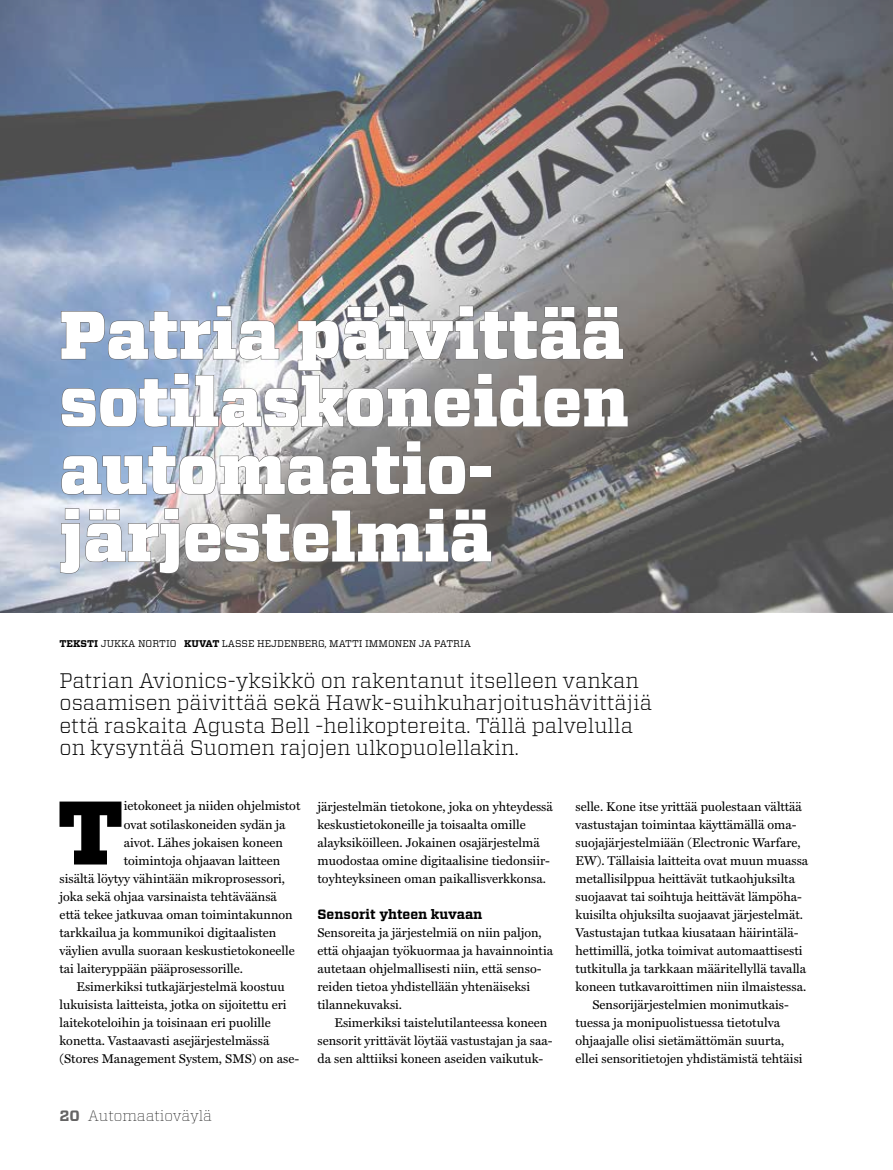
<style>
.page{position:relative;width:893px;height:1170px;background:#fff}
.page>*{position:absolute;margin:0;border:0;box-sizing:border-box;transform-origin:0 0}
.t1{font:900 89.85px "Vitesse";color:#000}
.t2{font:900 67.5px/67.5px "Vitesse";color:#fff}
.t3{font:300 21px/22.5px "Vitesse";color:#000}
.t4{font:100 15px "Vitesse";letter-spacing:-.005em;color:#000}
.t5{font:700 13.5px "Vitesse";color:#000}
.t6{font:12.75px/18px "Miller Text";color:#000}
.t7{font:9.75px "Vitesse";color:#000}
.s1{font-weight:700}
.s2{font-weight:700;color:#646363}
</style>
<div class="page">
<img style="left:0;top:0;width:893px;height:612px">
<svg style="left:61px;top:305px;width:567px;height:122px;background:#999ea6"></svg>
<svg style="left:61px;top:440px;width:405px;height:55px;background:#999fa7"></svg>
<div style="left:470px;top:466px;width:21px;height:11px;border:1px solid #646363"></div>
<svg style="left:60px;top:508px;width:432px;height:66px;background:#8e8d8e"></svg>
<h2 class="t2" style="left:60px;top:303px;width:571px">Patria päivittää sotilaskoneiden automaatio&shy;järjestelmiä</h2>
<p class="t7" style="left:60px;top:637px;width:413px"><span class="s1">TEKSTI</span> JUKKA NORTIO <span class="s1">KUVAT</span> LASSE HEJDENBERG, MATTI IMMONEN JA PATRIA</p>
<h3 class="t3" style="left:60px;top:668px;width:594px">Patrian Avionics-yksikkö on rakentanut itselleen vankan osaamisen päivittää sekä Hawk-suihkuharjoitushävittäjiä että raskaita Agusta Bell -helikoptereita. Tällä palvelulla on kysyntää Suomen rajojen ulkopuolellakin.</h3>
<h1 class="t1" style="left:57px;top:772px;width:68px">T</h1>
<p class="t6" style="left:124px;top:797px;width:178px">ietokoneet ja niiden ohjelmistot</p>
<p class="t6" style="left:124px;top:815px;width:163px">ovat sotilaskoneiden sydän ja</p>
<p class="t6" style="left:124px;top:833px;width:161px">aivot. Lähes jokaisen koneen</p>
<p class="t6" style="left:124px;top:851px;width:158px">toimintoja ohjaavan laitteen</p>
<p class="t6" style="left:60px;top:869px;width:227px">sisältä löytyy vähintään mikroprosessori,</p>
<p class="t6" style="left:60px;top:887px;width:219px">joka sekä ohjaa varsinaista tehtäväänsä</p>
<p class="t6" style="left:60px;top:905px;width:235px">että tekee jatkuvaa oman toimintakunnon</p>
<p class="t6" style="left:60px;top:923px;width:218px">tarkkailua ja kommunikoi digitaalisten</p>
<p class="t6" style="left:60px;top:941px;width:237px">väylien avulla suoraan keskustietokoneelle</p>
<p class="t6" style="left:60px;top:959px;width:185px">tai laiteryppään pääprosessorille.</p>
<p class="t6" style="left:77px;top:977px;width:210px">Esimerkiksi tutkajärjestelmä koostuu</p>
<p class="t6" style="left:60px;top:995px;width:229px">lukuisista laitteista, jotka on sijoitettu eri</p>
<p class="t6" style="left:60px;top:1013px;width:213px">laitekoteloihin ja toisinaan eri puolille</p>
<p class="t6" style="left:60px;top:1031px;width:211px">konetta. Vastaavasti asejärjestelmässä</p>
<p class="t6" style="left:60px;top:1049px;width:241px">(Stores Management System, SMS) on ase-</p>
<p class="t6" style="left:317px;top:797px;width:237px">järjestelmän tietokone, joka on yhteydessä keskustietokoneille ja toisaalta omille alayksiköilleen. Jokainen osajärjestelmä muodostaa omine digitaalisine tiedonsiir&shy;toyhteyksineen oman paikallisverkkonsa.</p>
<p class="t5" style="left:317px;top:904px;width:166px">Sensorit yhteen kuvaan</p>
<p class="t6" style="left:317px;top:923px;width:237px">Sensoreita ja järjestelmiä on niin paljon, että ohjaajan työkuormaa ja havainnointia autetaan ohjelmallisesti niin, että senso&shy;reiden tietoa yhdistellään yhtenäiseksi tilannekuvaksi.</p>
<p class="t6" style="left:317px;top:1013px;width:237px;text-indent:17px">Esimerkiksi taistelutilanteessa koneen sensorit yrittävät löytää vastustajan ja saa&shy;da sen alttiiksi koneen aseiden vaikutuk-</p>
<p class="t4" style="left:60px;top:1105px;width:154px"><span class="s2">20</span> Automaatioväylä</p>
<p class="t6" style="left:575px;top:797px;width:228px">selle. Kone itse yrittää puolestaan välttää</p>
<p class="t6" style="left:575px;top:815px;width:222px">vastustajan toimintaa käyttämällä oma-</p>
<p class="t6" style="left:575px;top:833px;width:227px">suojajärjestelmiään (Electronic Warfare,</p>
<p class="t6" style="left:575px;top:851px;width:234px">EW). Tällaisia laitteita ovat muun muassa</p>
<p class="t6" style="left:575px;top:869px;width:221px">metallisilppua heittävät tutkaohjuksilta</p>
<p class="t6" style="left:575px;top:887px;width:228px">suojaavat tai soihtuja heittävät lämpöha-</p>
<p class="t6" style="left:575px;top:905px;width:229px">kuisilta ohjuksilta suojaavat järjestelmät.</p>
<p class="t6" style="left:575px;top:923px;width:224px">Vastustajan tutkaa kiusataan häirintälä-</p>
<p class="t6" style="left:575px;top:941px;width:229px">hettimillä, jotka toimivat automaattisesti</p>
<p class="t6" style="left:575px;top:959px;width:232px">tutkitulla ja tarkkaan määritellyllä tavalla</p>
<p class="t6" style="left:575px;top:977px;width:232px">koneen tutkavaroittimen niin ilmaistessa.</p>
<p class="t6" style="left:592px;top:995px;width:198px">Sensorijärjestelmien monimutkais-</p>
<p class="t6" style="left:575px;top:1013px;width:206px">tuessa ja monipuolistuessa tietotulva</p>
<p class="t6" style="left:575px;top:1031px;width:210px">ohjaajalle olisi sietämättömän suurta,</p>
<p class="t6" style="left:575px;top:1049px;width:229px">ellei sensoritietojen yhdistämistä tehtäisi</p>
</div>
